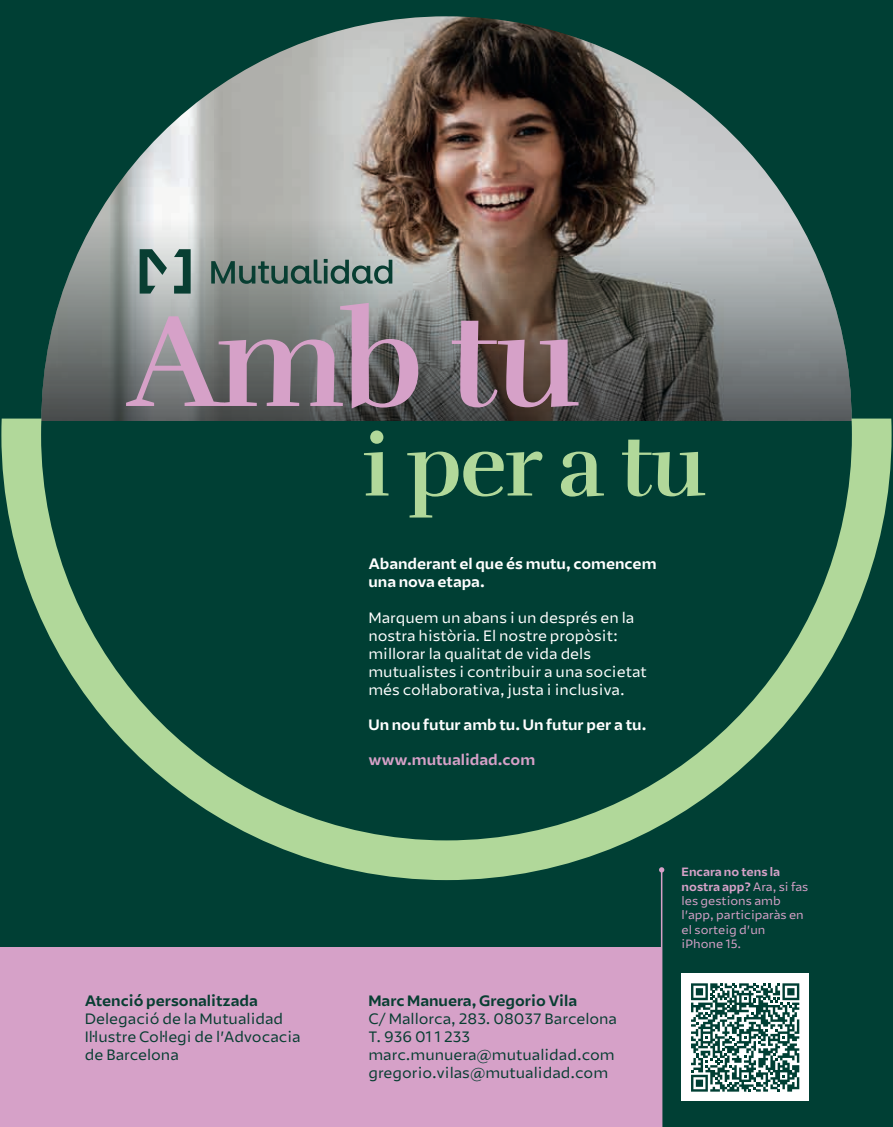
<style>
.page{position:relative;width:893px;height:1127px;background:#003f34}
.page>*{position:absolute;margin:0;border:0;box-sizing:border-box;transform-origin:0 0}
.t1{font:700 134.25px "Rufina";color:#d6a1c8}
.t2{font:700 88.05px "Rufina";color:#b1d89a}
.t3{font:15px/18px "Mutualidad";color:#083e32}
.t4{font:15px/18px "Mutualidad";color:#fff}
.t5{font:700 15px/18px "Mutualidad";color:#fff}
.t6{font:700 15px "Mutualidad";color:#083e32}
.t7{font:700 15px "Mutualidad";color:#d6a1c8}
.t8{font:12px/14.4px "Mutualidad";color:#d6a1c8}
.s1{font-weight:700}
</style>
<div class="page">
<div style="left:0;top:947px;width:662px;height:180px;background:#d6a1c8"></div>
<img style="left:96px;top:16px;width:701px;height:201px">
<img style="left:41px;top:217px;width:811px;height:201px">
<svg style="left:174px;top:249px;width:17px;height:45px"></svg>
<svg style="left:140px;top:249px;width:27px;height:45px"></svg>
<svg style="left:211px;top:259px;width:181px;height:25px"></svg>
<svg style="left:1px;top:418px;width:891px;height:462px"></svg>
<div style="left:681px;top:974px;width:128px;height:127px;background:#fff"></div>
<svg style="left:691px;top:983px;width:108px;height:108px"></svg>
<hr style="left:661px;top:870px;width:1px;height:257px;background:#d6a1c8">
<svg style="left:659px;top:867px;width:5px;height:5px"></svg>
<h1 class="t1" style="left:128px;top:279px;width:453px">Amb tu</h1>
<h2 class="t2" style="left:363px;top:412px;width:345px">i per a tu</h2>
<p class="t5" style="left:368px;top:554px;width:290px">Abanderant el que és mutu, comencem una nova etapa.</p>
<p class="t4" style="left:368px;top:608px;width:280px">Marquem un abans i un després en la nostra història. El nostre propòsit: millorar la qualitat de vida dels mutualistes i contribuir a una societat més col·laborativa, justa i inclusiva.</p>
<p class="t5" style="left:368px;top:715px;width:279px">Un nou futur amb tu. Un futur per a tu.</p>
<p class="t7" style="left:368px;top:750px;width:168px">www.mutualidad.com</p>
<p class="t6" style="left:85px;top:991px;width:174px">Atenció personalitzada</p>
<p class="t3" style="left:85px;top:1010px;width:217px">Delegació de la Mutualidad<br>Il·lustre Col·legi de l’Advocacia de Barcelona</p>
<p class="t6" style="left:368px;top:991px;width:210px">Marc Manuera, Gregorio Vila</p>
<p class="t3" style="left:368px;top:1010px;width:250px">C/ Mallorca, 283. 08037 Barcelona<br>T. 936 01 1 233 marc.munuera@mutualidad.com gregorio.vilas@mutualidad.com</p>
<p class="t8" style="left:682px;top:865px;width:128px"><span class="s1">Encara no tens la nostra app?</span> Ara, si fas les gestions amb l’app, participaràs en el sorteig d’un iPhone 15.</p>
</div>
